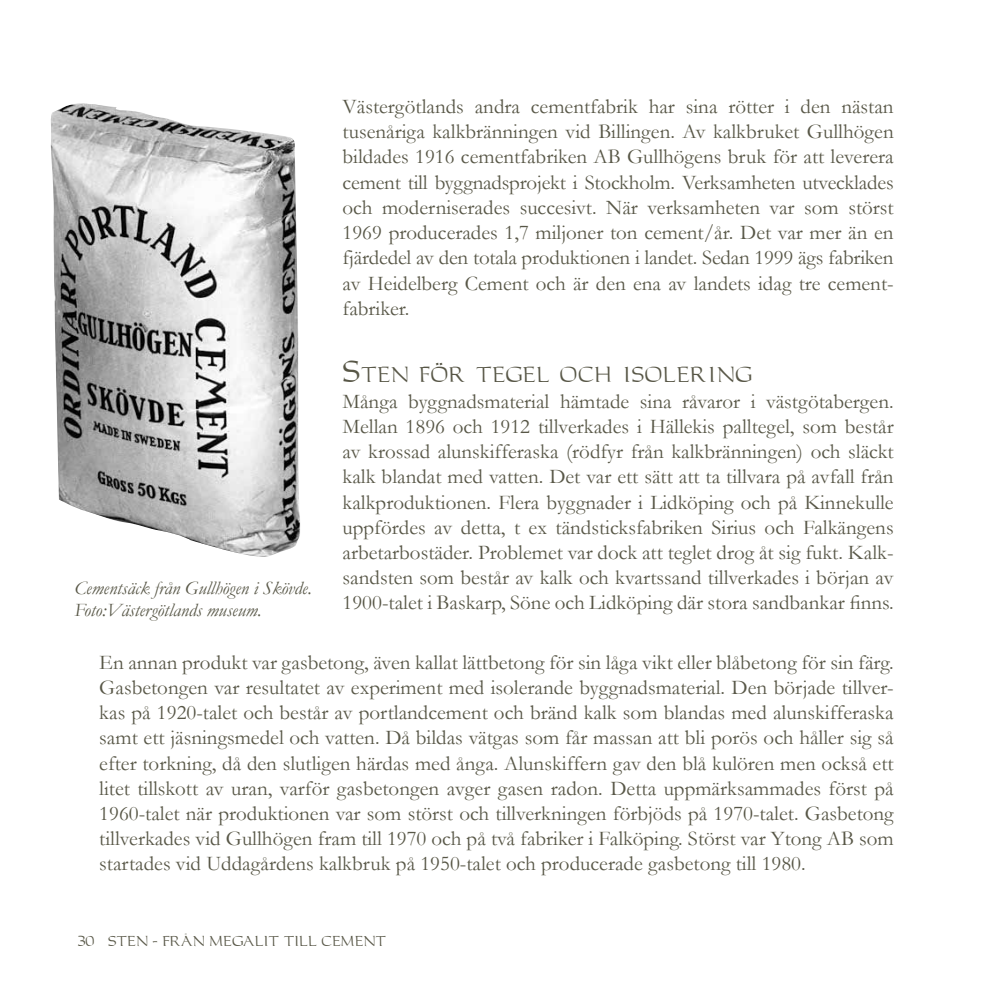
<style>
.page{position:relative;width:993px;height:993px;background:#fff}
.page>*{position:absolute;margin:0;border:0;box-sizing:border-box;transform-origin:0 0}
.t1{font:28px "Capitalis Quadrat";color:#585747}
.t2{font:21px/25.2px "Garamond";color:#585747;text-align:justify}
.t3{font:italic 18.9px/21.3px "Garamond";color:#585747}
.t4{font:13.12px "Capitalis Quadrat";color:#585747}
</style>
<div class="page">
<img style="left:50px;top:103px;width:250px;height:454px">
<p class="t2" style="left:342px;top:93px;width:552px">Västergötlands andra cementfabrik har sina rötter i den nästan tusenåriga kalkbränningen vid Billingen. Av kalkbruket Gullhögen bildades 1916 cementfabriken AB Gullhögens bruk för att leverera cement till byggnadsprojekt i Stockholm. Verksamheten utvecklades och moderniserades succesivt. När verksamheten var som störst 1969 producerades 1,7 miljoner ton cement/år. Det var mer än en fjärdedel av den totala produktionen i landet. Sedan 1999 ägs fabriken av Heidelberg Cement och är den ena av landets idag tre cement&shy;fabriker.</p>
<h1 class="t1" style="left:342px;top:355px;width:411px">Sten för tegel och isolering</h1>
<p class="t2" style="left:342px;top:388px;width:552px">Många byggnadsmaterial hämtade sina råvaror i västgötabergen.<br>Mellan 1896 och 1912 tillverkades i Hällekis palltegel, som består av krossad alunskifferaska (rödfyr från kalkbränningen) och släckt kalk blandat med vatten. Det var ett sätt att ta tillvara på avfall från kalkproduktionen. Flera byggnader i Lidköping och på Kinnekulle uppfördes av detta, t ex tändsticksfabriken Sirius och Falkängens arbetarbostäder. Problemet var dock att teglet drog åt sig fukt. Kalk&shy;sandsten som består av kalk och kvartssand tillverkades i början av 1900-talet i Baskarp, Söne och Lidköping där stora sandbankar finns.</p>
<p class="t2" style="left:99px;top:648px;width:795px">En annan produkt var gasbetong, även kallat lättbetong för sin låga vikt eller blåbetong för sin färg.<br>Gasbetongen var resultatet av experiment med isolerande byggnadsmaterial. Den började tillver&shy;kas på 1920-talet och består av portlandcement och bränd kalk som blandas med alunskifferaska samt ett jäsningsmedel och vatten. Då bildas vätgas som får massan att bli porös och håller sig så efter torkning, då den slutligen härdas med ånga. Alunskiffern gav den blå kulören men också ett litet tillskott av uran, varför gasbetongen avger gasen radon. Detta uppmärksammades först på 1960-talet när produktionen var som störst och tillverkningen förbjöds på 1970-talet. Gasbetong tillverkades vid Gullhögen fram till 1970 och på två fabriker i Falköping. Störst var Ytong AB som startades vid Uddagårdens kalkbruk på 1950-talet och producerade gasbetong till 1980.</p>
<p class="t3" style="left:74px;top:577px;width:239px">Cementsäck från Gullhögen i Skövde.<br>Foto:Västergötlands museum.</p>
<p class="t4" style="left:78px;top:932px;width:310px">30 STEN - FRÅN MEGALIT TILL CEMENT</p>
</div>
